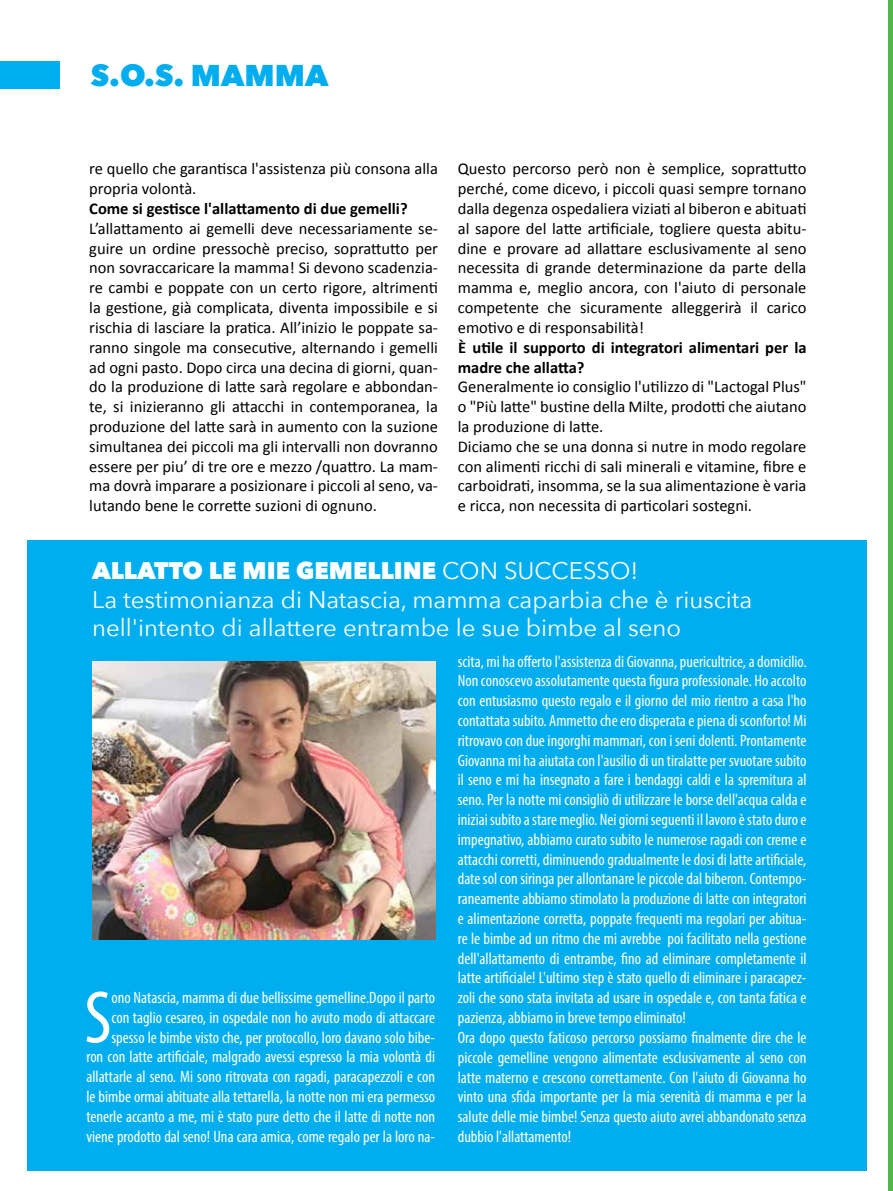
<style>
.page{position:relative;width:893px;height:1191px;background:#fff}
.page>*{position:absolute;margin:0;border:0;box-sizing:border-box;transform-origin:0 0}
.t1{font:condensed 75.3px "Myriad Pro";color:#fff}
.t2{font:800 30px "Avenir Next";color:#00aeef}
.t3{font:24px/28.8px "Avenir Next";color:#fff}
.t4{font:condensed 16.5px/19.8px "Myriad Pro";color:#fff;text-align:right}
.t5{font:16.5px/19.8px "Calibri";color:#000}
.t6{font:700 16.5px/19.8px "Calibri";color:#000}
.s1{font-weight:800}
</style>
<div class="page">
<div style="left:27px;top:540px;width:839px;height:630px;background:#00aeef"></div>
<hr style="left:889px;top:0;width:4px;height:1191px;background:#50b848">
<img style="left:92px;top:661px;width:343px;height:279px">
<div style="left:0;top:61px;width:60px;height:27px;background:#00aeef"></div>
<h2 class="t2" style="left:91px;top:56px;width:239px">S.O.S. MAMMA</h2>
<p class="t5" style="left:89px;top:159px;width:350px">re quello che garantisca l'assistenza più consona alla propria volontà.</p>
<p class="t6" style="left:89px;top:199px;width:320px">Come si gestisce l'allattamento di due gemelli?</p>
<p class="t5" style="left:89px;top:218px;width:350px;text-align:justify">L’allattamento ai gemelli deve necessariamente se&shy;guire un ordine pressochè preciso, soprattutto per non sovraccaricare la mamma! Si devono scadenzia&shy;re cambi e poppate con un certo rigore, altrimenti la gestione, già complicata, diventa impossibile e si rischia di lasciare la pratica. All’inizio le poppate sa&shy;ranno singole ma consecutive, alternando i gemelli ad ogni pasto. Dopo circa una decina di giorni, quan&shy;do la produzione di latte sarà regolare e abbondan&shy;te, si inizieranno gli attacchi in contemporanea, la produzione del latte sarà in aumento con la suzione simultanea dei piccoli ma gli intervalli non dovranno essere per piu’ di tre ore e mezzo /quattro. La mam&shy;ma dovrà imparare a posizionare i piccoli al seno, va&shy;lutando bene le corrette suzioni di ognuno.</p>
<p class="t5" style="left:458px;top:159px;width:350px;text-align:justify">Questo percorso però non è semplice, soprattutto perché, come dicevo, i piccoli quasi sempre tornano dalla degenza ospedaliera viziati al biberon e abituati al sapore del latte artificiale, togliere questa abitu&shy;dine e provare ad allattare esclusivamente al seno necessita di grande determinazione da parte della mamma e, meglio ancora, con l'aiuto di personale competente che sicuramente alleggerirà il carico emotivo e di responsabilità!</p>
<p class="t6" style="left:458px;top:337px;width:350px">È utile il supporto di integratori alimentari per la madre che allatta?</p>
<p class="t5" style="left:458px;top:377px;width:350px">Generalmente io consiglio l'utilizzo di "Lactogal Plus" o "Più latte" bustine della Milte, prodotti che aiutano la produzione di latte.<br>Diciamo che se una donna si nutre in modo regolare con alimenti ricchi di sali minerali e vitamine, fibre e carboidrati, insomma, se la sua alimentazione è varia e ricca, non necessita di particolari sostegni.</p>
<h3 class="t3" style="left:92px;top:556px;width:662px"><span class="s1">ALLATTO LE MIE GEMELLINE</span> CON SUCCESSO!<br>La testimonianza di Natascia, mamma caparbia che è riuscita nell'intento di allattere entrambe le sue bimbe al seno</h3>
<h1 class="t1" style="left:84px;top:972px;width:29px">S</h1>
<p class="t4" style="left:86px;top:987px;width:350px">ono Natascia, mamma di due bellissime gemelline.Dopo il parto<br>con taglio cesareo, in ospedale non ho avuto modo di attaccare spesso le bimbe visto che, per protocollo, loro davano solo bibe-<br>ron con latte artificiale, malgrado avessi espresso la mia volontà di allattarle al seno. Mi sono ritrovata con ragadi, paracapezzoli e con le bimbe ormai abituate alla tettarella, la notte non mi era permesso tenerle accanto a me, mi è stato pure detto che il latte di notte non viene prodotto dal seno! Una cara amica, come regalo per la loro na-</p>
<p class="t4" style="left:458px;top:651px;width:350px;text-align:left">scita, mi ha offerto l'assistenza di Giovanna, puericultrice, a domicilio.<br>Non conoscevo assolutamente questa figura professionale. Ho accolto con entusiasmo questo regalo e il giorno del mio rientro a casa l'ho contattata subito. Ammetto che ero disperata e piena di sconforto! Mi ritrovavo con due ingorghi mammari, con i seni dolenti. Prontamente Giovanna mi ha aiutata con l'ausilio di un tiralatte per svuotare subito il seno e mi ha insegnato a fare i bendaggi caldi e la spremitura al seno. Per la notte mi consigliò di utilizzare le borse dell'acqua calda e iniziai subito a stare meglio. Nei giorni seguenti il lavoro è stato duro e impegnativo, abbiamo curato subito le numerose ragadi con creme e attacchi corretti, diminuendo gradualmente le dosi di latte artificiale, date sol con siringa per allontanare le piccole dal biberon. Contempo&shy;raneamente abbiamo stimolato la produzione di latte con integratori e alimentazione corretta, poppate frequenti ma regolari per abitua&shy;re le bimbe ad un ritmo che mi avrebbe poi facilitato nella gestione dell'allattamento di entrambe, fino ad eliminare completamente il latte artificiale! L'ultimo step è stato quello di eliminare i paracapez&shy;zoli che sono stata invitata ad usare in ospedale e, con tanta fatica e pazienza, abbiamo in breve tempo eliminato!<br>Ora dopo questo faticoso percorso possiamo finalmente dire che le piccole gemelline vengono alimentate esclusivamente al seno con latte materno e crescono correttamente. Con l'aiuto di Giovanna ho vinto una sfida importante per la mia serenità di mamma e per la salute delle mie bimbe! Senza questo aiuto avrei abbandonato senza dubbio l'allattamento!</p>
</div>
